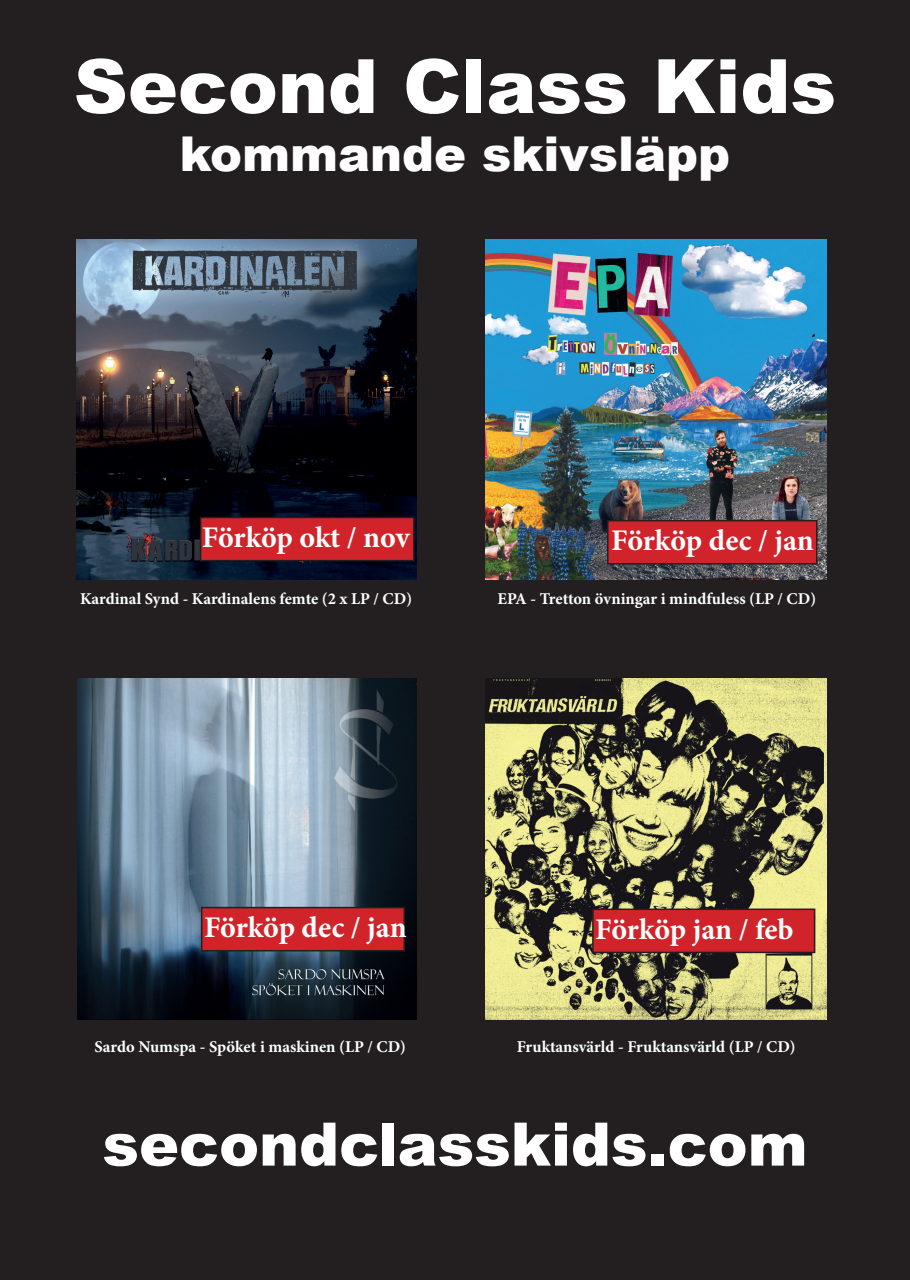
<style>
.page{position:relative;width:910px;height:1280px;background:#231f20}
.page>*{position:absolute;margin:0;border:0;box-sizing:border-box;transform-origin:0 0}
.t1{font:900 75px "Arial";color:#fff}
.t2{font:900 60px "Arial";color:#fff}
.t3{font:900 48px "Arial";color:#fff}
.t4{font:700 30px "Minion Pro";letter-spacing:-.005em;color:#fff}
.t5{font:700 16.5px "Minion Pro";color:#fff}
</style>
<div class="page">
<img style="left:77px;top:239px;width:340px;height:340px">
<img style="left:486px;top:239px;width:340px;height:340px">
<img style="left:486px;top:679px;width:340px;height:340px">
<div style="left:73px;top:55px;width:303px;height:62px;background:#231f20"></div>
<div style="left:404px;top:55px;width:58px;height:62px;background:#231f20"></div>
<div style="left:465px;top:58px;width:18px;height:57px;border:3px solid #231f20"></div>
<div style="left:486px;top:70px;width:143px;height:47px;background:#231f20"></div>
<div style="left:656px;top:56px;width:181px;height:61px;background:#231f20"></div>
<div style="left:180px;top:133px;width:289px;height:42px;background:#231f20"></div>
<div style="left:480px;top:133px;width:140px;height:42px;background:#231f20"></div>
<div style="left:620px;top:135px;width:12px;height:37px;border:3px solid #231f20"></div>
<div style="left:632px;top:134px;width:100px;height:49px;background:#231f20"></div>
<div style="left:100px;top:1120px;width:281px;height:50px;background:#231f20"></div>
<div style="left:380px;top:1121px;width:15px;height:46px;border:3px solid #231f20"></div>
<div style="left:396px;top:1120px;width:253px;height:50px;background:#231f20"></div>
<div style="left:650px;top:1152px;width:15px;height:15px;border:3px solid #231f20"></div>
<div style="left:666px;top:1130px;width:141px;height:40px;background:#231f20"></div>
<img style="left:78px;top:679px;width:339px;height:340px">
<div style="left:593px;top:909px;width:222px;height:43px;background:#d1232a"></div>
<div style="left:592px;top:908px;width:223px;height:45px;border:2px solid #231f20"></div>
<div style="left:201px;top:517px;width:213px;height:44px;background:#d1232a"></div>
<div style="left:200px;top:517px;width:215px;height:44px;border:2px solid #231f20"></div>
<div style="left:608px;top:521px;width:209px;height:43px;background:#d1232a"></div>
<div style="left:607px;top:520px;width:210px;height:45px;border:2px solid #231f20"></div>
<div style="left:202px;top:907px;width:202px;height:44px;background:#d1232a"></div>
<div style="left:201px;top:907px;width:204px;height:44px;border:2px solid #231f20"></div>
<h1 class="t1" style="left:74px;top:32px;width:764px">Second Class Kids</h1>
<h3 class="t3" style="left:180px;top:119px;width:552px">kommande skivsläpp</h3>
<h3 class="t4" style="left:202px;top:516px;width:209px">Förköp okt / nov</h3>
<h3 class="t4" style="left:611px;top:519px;width:204px">Förköp dec / jan</h3>
<p class="t5" style="left:80px;top:587px;width:334px">Kardinal Synd - Kardinalens femte (2 x LP / CD)</p>
<p class="t5" style="left:497px;top:587px;width:320px">EPA - Tretton övningar i mindfuless (LP / CD)</p>
<h3 class="t4" style="left:204px;top:906px;width:204px">Förköp dec / jan</h3>
<h3 class="t4" style="left:595px;top:908px;width:200px">Förköp jan / feb</h3>
<p class="t5" style="left:94px;top:1035px;width:313px">Sardo Numspa - Spöket i maskinen (LP / CD)</p>
<p class="t5" style="left:517px;top:1035px;width:280px">Fruktansvärld - Fruktansvärld (LP / CD)</p>
<h2 class="t2" style="left:102px;top:1100px;width:707px">secondclasskids.com</h2>
</div>
